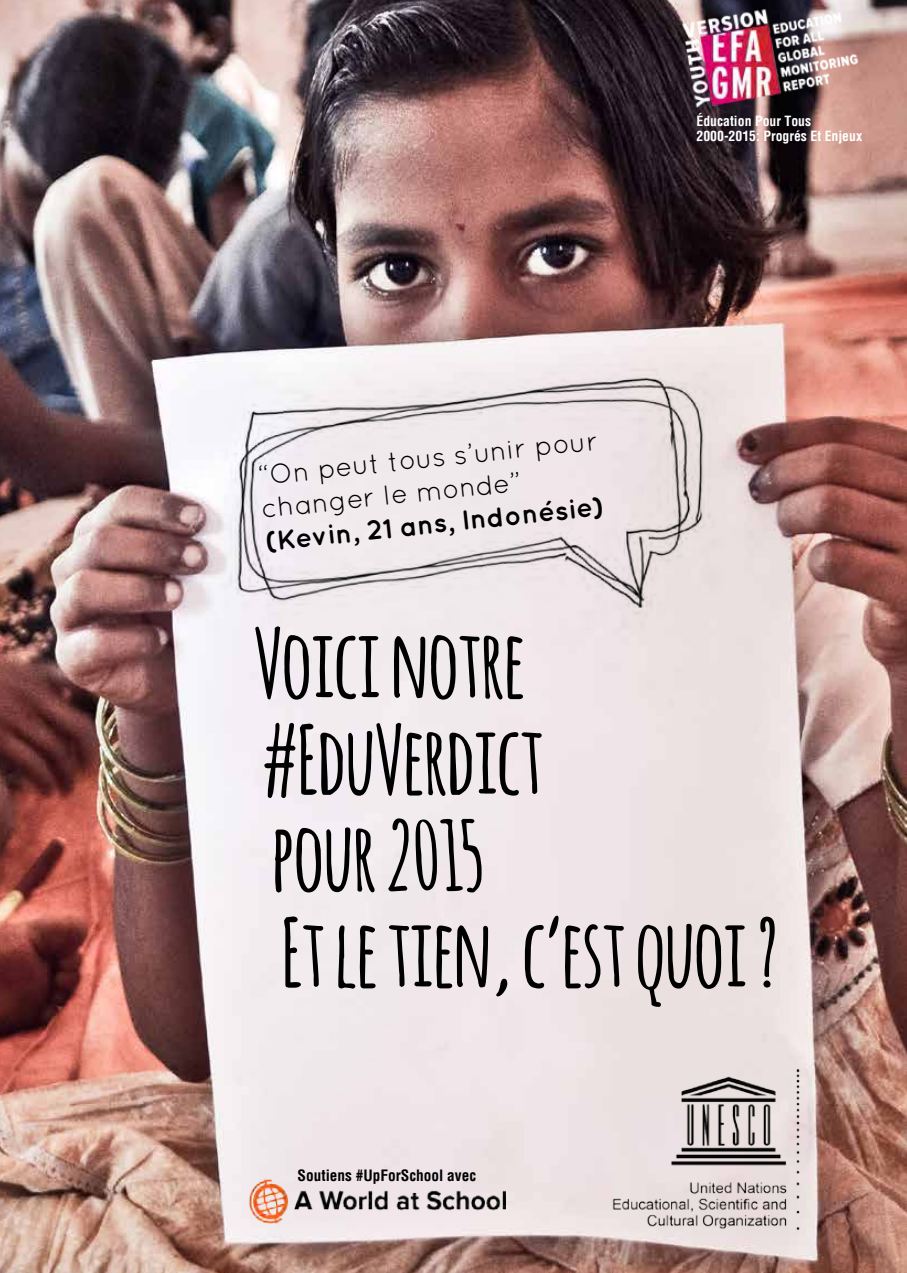
<style>
.page{position:relative;width:907px;height:1273px;background:#fff}
.page>*{position:absolute;margin:0;border:0;box-sizing:border-box;transform-origin:0 0}
.t1{font:700 93.3px/96.4px "Amatic";color:#000}
.t2{font:27.6px/33px "Quicksand";color:#000}
.t3{font:700 27.6px "Quicksand";color:#000}
.t4{font:700 condensed 15.3px "Helvetica";color:#000003}
.t5{font:700 condensed 13.8px/15.3px "Helvetica";color:#fff}
</style>
<div class="page">
<img style="left:0;top:0;width:907px;height:1273px">
<img style="left:234px;top:1174px;width:272px;height:61px">
<img style="left:678px;top:8px;width:183px;height:102px">
<img style="left:609px;top:1069px;width:197px;height:177px">
<img style="left:201px;top:348px;width:550px;height:304px">
<p class="t5" style="left:696px;top:113px;width:167px">Éducation Pour Tous<br>2000-2015: Progrés Et Enjeux</p>
<p class="t2" style="left:256px;top:459px;width:343px;rotate:-6deg">“On peut tous s’unir pour changer le monde”</p>
<p class="t3" style="left:263px;top:525px;width:342px;rotate:-6deg">(Kevin, 21 ans, Indonésie)</p>
<p class="t1" style="left:254px;top:612px;width:526px">Voici notre #EduVerdict<br>pour 2015<br>Et le tien, c’est quoi ?</p>
<p class="t4" style="left:298px;top:1166px;width:180px">Soutiens #UpForSchool avec</p>
</div>
